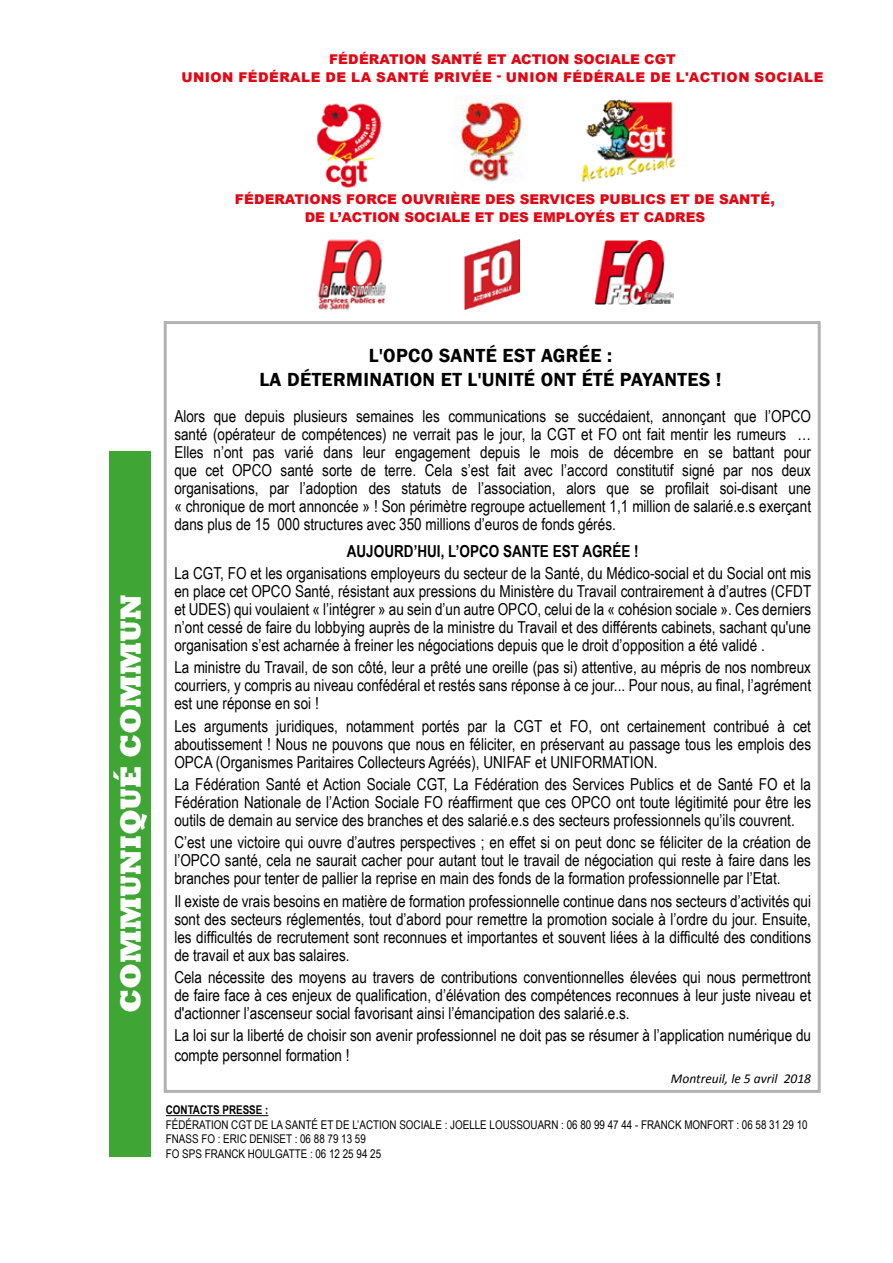
<style>
.page{position:relative;width:893px;height:1263px;background:#fff}
.page>*{position:absolute;margin:0;border:0;box-sizing:border-box;transform-origin:0 0}
.t1{font:800 30px "Rockwell";color:#fff}
.t2{font:600 19.5px/24px "Franklin Gothic";letter-spacing:.02em;color:#000;text-align:center}
.t3{font:16.5px/18px "Arial Narrow";color:#000;text-align:justify}
.t4{font:700 16.5px "Arial Narrow";color:#000}
.t5{font:900 13.5px/18px "Arial";letter-spacing:.035em;color:#e30613;text-align:center}
.t6{font:900 13.5px/18px "Arial";color:#e30613;text-align:center}
.t7{font:italic 13.5px "Calibri";color:#000}
.t8{font:12px/14.4px "Arial Narrow";color:#000}
.t9{font:700 12px "Arial Narrow";color:#000}
</style>
<div class="page">
<div style="left:110px;top:451px;width:41px;height:706px;background:#3fa535"></div>
<div style="left:164px;top:321px;width:657px;height:772px;border:3px solid #b3b2b2"></div>
<img style="left:316px;top:103px;width:65px;height:85px">
<img style="left:595px;top:241px;width:78px;height:63px">
<img style="left:318px;top:239px;width:69px;height:71px">
<img style="left:465px;top:239px;width:55px;height:70px">
<img style="left:455px;top:96px;width:68px;height:86px">
<img style="left:581px;top:99px;width:95px;height:83px">
<hr style="left:166px;top:1115px;width:102px;height:1px;background:#000">
<p class="t5" style="left:181px;top:49px;width:644px">FÉDÉRATION SANTÉ ET ACTION SOCIALE CGT<br>UNION FÉDÉRALE DE LA SANTÉ PRIVÉE - UNION FÉDÉRALE DE L'ACTION SOCIALE</p>
<p class="t6" style="left:235px;top:190px;width:542px">FÉDERATIONS FORCE OUVRIÈRE DES SERVICES PUBLICS ET DE SANTÉ,<br>DE L’ACTION SOCIALE ET DES EMPLOYÉS ET CADRES</p>
<h1 class="t1" style="left:113px;top:1013px;width:420px;rotate:-90deg">COMMUNIQUÉ COMMUN</h1>
<p class="t2" style="left:259px;top:344px;width:464px">L'OPCO SANTÉ EST AGRÉE :<br>LA DÉTERMINATION ET L'UNITÉ ONT ÉTÉ PAYANTES !</p>
<p class="t3" style="left:174px;top:407px;width:638px">Alors que depuis plusieurs semaines les communications se succédaient, annonçant que l’OPCO santé (opérateur de compétences) ne verrait pas le jour, la CGT et FO ont fait mentir les rumeurs … Elles n’ont pas varié dans leur engagement depuis le mois de décembre en se battant pour que cet OPCO santé sorte de terre. Cela s’est fait avec l’accord constitutif signé par nos deux organisations, par l’adoption des statuts de l’association, alors que se profilait soi-disant une « chronique de mort annoncée » ! Son périmètre regroupe actuellement 1,1 million de salarié.e.s exerçant dans plus de 15 000 structures avec 350 millions d’euros de fonds gérés.</p>
<p class="t4" style="left:347px;top:539px;width:293px">AUJOURD’HUI, L’OPCO SANTE EST AGRÉE !</p>
<p class="t3" style="left:174px;top:564px;width:638px">La CGT, FO et les organisations employeurs du secteur de la Santé, du Médico-social et du Social ont mis en place cet OPCO Santé, résistant aux pressions du Ministère du Travail contrairement à d’autres (CFDT et UDES) qui voulaient « l’intégrer » au sein d’un autre OPCO, celui de la « cohésion sociale ». Ces derniers n’ont cessé de faire du lobbying auprès de la ministre du Travail et des différents cabinets, sachant qu'une organisation s’est acharnée à freiner les négociations depuis que le droit d’opposition a été validé .</p>
<p class="t3" style="left:174px;top:658px;width:638px">La ministre du Travail, de son côté, leur a prêté une oreille (pas si) attentive, au mépris de nos nombreux courriers, y compris au niveau confédéral et restés sans réponse à ce jour... Pour nous, au final, l’agrément est une réponse en soi !</p>
<p class="t3" style="left:174px;top:716px;width:638px">Les arguments juridiques, notamment portés par la CGT et FO, ont certainement contribué à cet aboutissement ! Nous ne pouvons que nous en féliciter, en préservant au passage tous les emplois des OPCA (Organismes Paritaires Collecteurs Agréés), UNIFAF et UNIFORMATION.</p>
<p class="t3" style="left:174px;top:774px;width:638px">La Fédération Santé et Action Sociale CGT, La Fédération des Services Publics et de Santé FO et la Fédération Nationale de l’Action Sociale FO réaffirment que ces OPCO ont toute légitimité pour être les outils de demain au service des branches et des salarié.e.s des secteurs professionnels qu’ils couvrent.</p>
<p class="t3" style="left:174px;top:833px;width:638px">C’est une victoire qui ouvre d’autres perspectives ; en effet si on peut donc se féliciter de la création de l’OPCO santé, cela ne saurait cacher pour autant tout le travail de négociation qui reste à faire dans les branches pour tenter de pallier la reprise en main des fonds de la formation professionnelle par l’Etat.</p>
<p class="t3" style="left:174px;top:891px;width:638px">Il existe de vrais besoins en matière de formation professionnelle continue dans nos secteurs d’activités qui sont des secteurs réglementés, tout d’abord pour remettre la promotion sociale à l’ordre du jour. Ensuite, les difficultés de recrutement sont reconnues et importantes et souvent liées à la difficulté des conditions de travail et aux bas salaires.</p>
<p class="t3" style="left:174px;top:967px;width:638px">Cela nécessite des moyens au travers de contributions conventionnelles élevées qui nous permettront de faire face à ces enjeux de qualification, d’élévation des compétences reconnues à leur juste niveau et d'actionner l’ascenseur social favorisant ainsi l’émancipation des salarié.e.s.</p>
<p class="t3" style="left:174px;top:1025px;width:638px;line-height:19.5px">La loi sur la liberté de choisir son avenir professionnel ne doit pas se résumer à l’application numérique du compte personnel formation !</p>
<p class="t7" style="left:671px;top:1069px;width:142px">Montreuil, le 5 avril 2018</p>
<p class="t9" style="left:166px;top:1101px;width:104px">CONTACTS PRESSE :</p>
<p class="t8" style="left:166px;top:1117px;width:643px">FÉDÉRATION CGT DE LA SANTÉ ET DE L’ACTION SOCIALE : JOELLE LOUSSOUARN : 06 80 99 47 44 - FRANCK MONFORT : 06 58 31 29 10<br>FNASS FO : ERIC DENISET : 06 88 79 13 59<br>FO SPS FRANCK HOULGATTE : 06 12 25 94 25</p>
</div>
